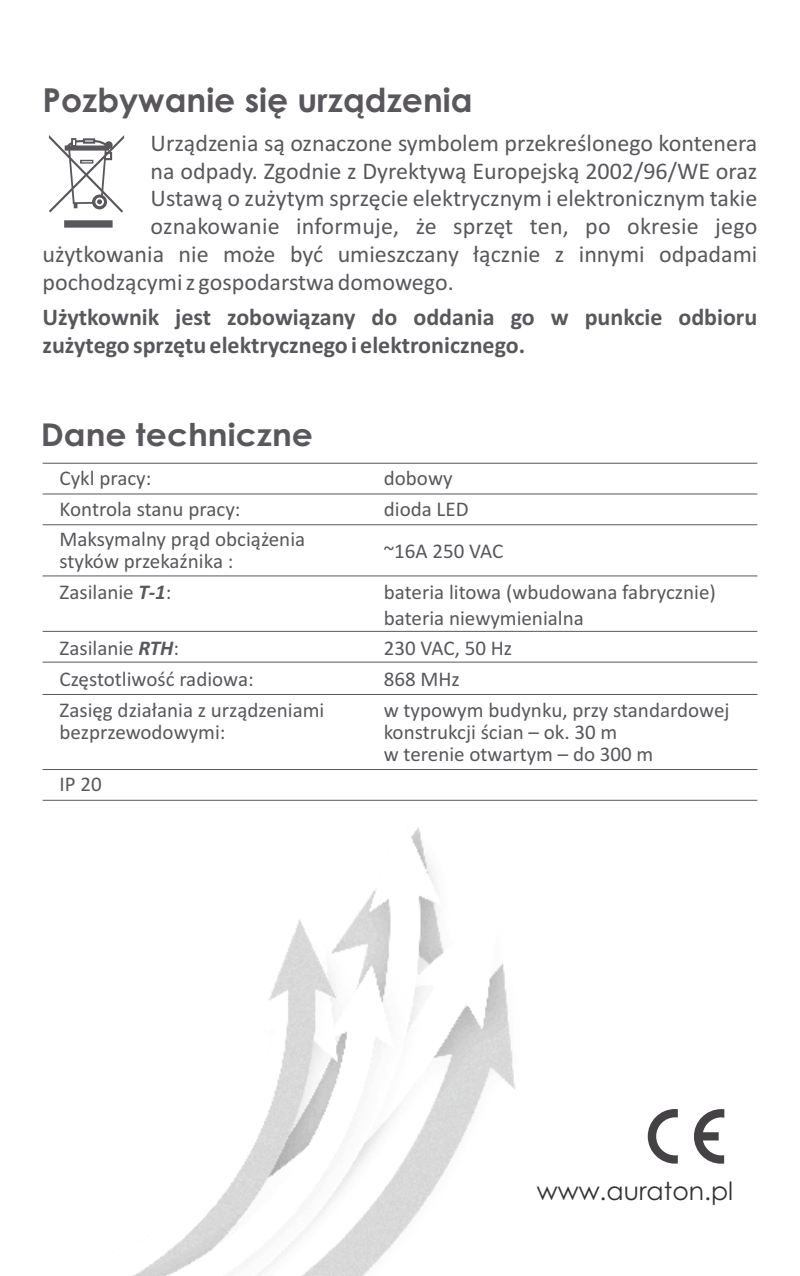
<style>
.page{position:relative;width:800px;height:1276px;background:#fff}
.page>*{position:absolute;margin:0;border:0;box-sizing:border-box;transform-origin:0 0}
.t1{font:700 33px "Century Gothic";color:#59575c}
.t2{font:700 31.5px "Century Gothic";color:#59575c;scale:1.05 1}
.t3{font:25.2px "Century Gothic";color:#333}
.t4{font:24px "Calibri";color:#59575c}
.t5{font:700 24px/27.9px "Calibri";color:#59575c}
.t6{font:21px/30.9px "Calibri";color:#59575c}
.s1{font-weight:700;font-style:italic}
</style>
<div class="page">
<img style="left:52px;top:799px;width:559px;height:477px">
<svg style="left:694px;top:1109px;width:30px;height:54px"></svg>
<svg style="left:647px;top:1109px;width:30px;height:54px"></svg>
<svg style="left:49px;top:135px;width:75px;height:93px"></svg>
<hr style="left:43px;top:661px;width:714px;height:1px;background:#59575c">
<hr style="left:43px;top:463px;width:714px;height:1px;background:#59575c">
<hr style="left:43px;top:493px;width:714px;height:1px;background:#59575c">
<hr style="left:43px;top:524px;width:714px;height:1px;background:#59575c">
<hr style="left:43px;top:575px;width:714px;height:1px;background:#59575c">
<hr style="left:43px;top:631px;width:714px;height:1px;background:#59575c">
<hr style="left:43px;top:694px;width:714px;height:1px;background:#59575c">
<hr style="left:43px;top:769px;width:714px;height:1px;background:#59575c">
<hr style="left:43px;top:800px;width:714px;height:1px;background:#59575c">
<h1 class="t1" style="left:43px;top:87px;width:431px">Pozbywanie się urządzenia</h1>
<p class="t4" style="left:151px;top:133px;width:608px">Urządzenia są oznaczone symbolem przekreślonego kontenera</p>
<p class="t4" style="left:151px;top:161px;width:608px">na odpady. Zgodnie z Dyrektywą Europejską 2002/96/WE oraz</p>
<p class="t4" style="left:151px;top:188px;width:608px">Ustawą o zużytym sprzęcie elektrycznym i elektronicznym takie</p>
<p class="t4" style="left:151px;top:216px;width:608px">oznakowanie informuje, że sprzęt ten, po okresie jego</p>
<p class="t4" style="left:42px;top:244px;width:716px">użytkowania nie może być umieszczany łącznie z innymi odpadami</p>
<p class="t4" style="left:42px;top:272px;width:412px">pochodzącymi z gospodarstwa domowego.</p>
<p class="t5" style="left:42px;top:305px;width:716px">Użytkownik jest zobowiązany do oddania go w punkcie odbioru zużytego sprzętu elektrycznego i elektronicznego.</p>
<h2 class="t2" style="left:41px;top:422px;width:260px">Dane techniczne</h2>
<p class="t6" style="left:60px;top:464px;width:93px">Cykl pracy:</p>
<p class="t6" style="left:384px;top:464px;width:70px">dobowy</p>
<p class="t6" style="left:60px;top:495px;width:182px">Kontrola stanu pracy:</p>
<p class="t6" style="left:384px;top:495px;width:86px">dioda LED</p>
<p class="t6" style="left:60px;top:526px;width:247px">Maksymalny prąd obciążenia</p>
<p class="t6" style="left:384px;top:537px;width:121px">~16A 250 VAC</p>
<p class="t6" style="left:60px;top:547px;width:175px">styków przekaźnika :<br>Zasilanie <span class="s1">T-1</span>:</p>
<p class="t6" style="left:384px;top:581px;width:333px;line-height:25.5px">bateria litowa (wbudowana fabrycznie) bateria niewymienialna</p>
<p class="t6" style="left:60px;top:635px;width:121px">Zasilanie <span class="s1">RTH</span>:</p>
<p class="t6" style="left:384px;top:635px;width:130px">230 VAC, 50 Hz</p>
<p class="t6" style="left:60px;top:665px;width:196px">Częstotliwość radiowa:</p>
<p class="t6" style="left:384px;top:665px;width:78px">868 MHz</p>
<p class="t6" style="left:60px;top:696px;width:266px">Zasięg działania z urządzeniami</p>
<p class="t6" style="left:384px;top:696px;width:347px">w typowym budynku, przy standardowej</p>
<p class="t6" style="left:60px;top:718px;width:167px">bezprzewodowymi:</p>
<p class="t6" style="left:384px;top:722px;width:271px;line-height:21.9px">konstrukcji ścian – ok. 30 m<br>w terenie otwartym – do 300 m</p>
<p class="t6" style="left:60px;top:770px;width:44px">IP 20</p>
<p class="t3" style="left:536px;top:1180px;width:198px">www.auraton.pl</p>
</div>
